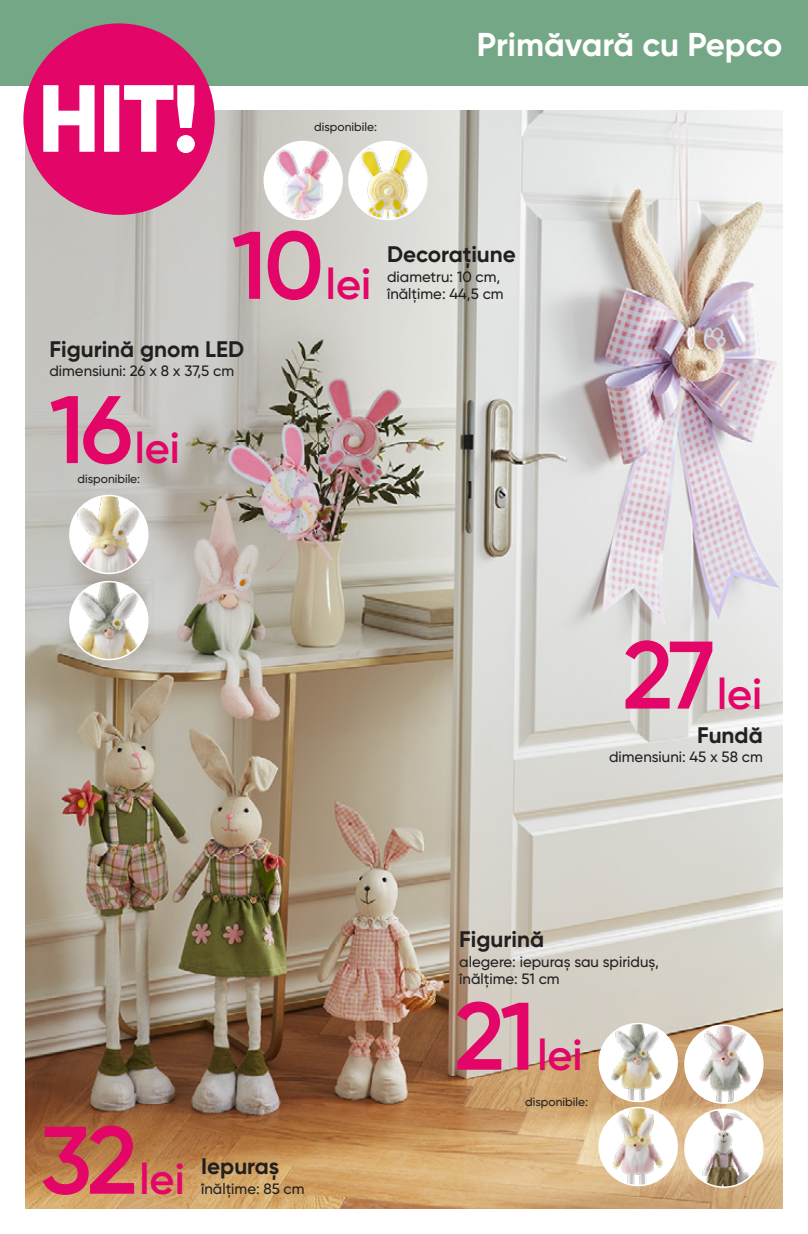
<style>
.page{position:relative;width:808px;height:1234px;background:#fff}
.page>*{position:absolute;margin:0;border:0;box-sizing:border-box;transform-origin:0 0}
.t1{font:600 43.2px "Gilroy";color:#e30567}
.t2{font:700 33px "Gilroy";color:#fff}
.t3{font:700 22.5px "Gilroy";color:#231f20}
.t4{font:500 15px/16.8px "Gilroy";color:#231f20}
.t5{font:500 12px "Gilroy";color:#231f20}
.s1{font-size:95.7px}
</style>
<div class="page">
<div style="left:0;top:0;width:808px;height:85px;background:#74a785"></div>
<img style="left:26px;top:111px;width:756px;height:1097px">
<img style="left:779px;top:355px;width:4px;height:291px">
<div style="left:23px;top:23px;width:192px;height:192px;background:#e30567;border-radius:50%"></div>
<svg style="left:43px;top:85px;width:152px;height:68px"></svg>
<img style="left:70px;top:495px;width:78px;height:78px;border-radius:39px">
<div style="left:69px;top:494px;width:80px;height:80px;border:2px solid #fff;border-radius:50%"></div>
<img style="left:264px;top:141px;width:78px;height:78px;border-radius:39px">
<div style="left:264px;top:141px;width:79px;height:79px;border:2px solid #fff;border-radius:50%"></div>
<img style="left:349px;top:141px;width:78px;height:78px;border-radius:39px">
<div style="left:348px;top:141px;width:79px;height:79px;border:2px solid #fff;border-radius:50%"></div>
<img style="left:685px;top:1108px;width:78px;height:78px;border-radius:39px">
<div style="left:684px;top:1108px;width:79px;height:79px;border:2px solid #fff;border-radius:50%"></div>
<img style="left:599px;top:1023px;width:78px;height:78px;border-radius:39px">
<div style="left:598px;top:1022px;width:80px;height:79px;border:2px solid #fff;border-radius:50%"></div>
<img style="left:685px;top:1024px;width:78px;height:78px;border-radius:39px">
<div style="left:684px;top:1024px;width:79px;height:79px;border:2px solid #fff;border-radius:50%"></div>
<img style="left:599px;top:1107px;width:78px;height:78px;border-radius:39px">
<div style="left:598px;top:1106px;width:80px;height:79px;border:2px solid #fff;border-radius:50%"></div>
<img style="left:70px;top:581px;width:78px;height:78px;border-radius:39px">
<div style="left:69px;top:580px;width:80px;height:80px;border:2px solid #fff;border-radius:50%"></div>
<p class="t5" style="left:314px;top:119px;width:64px">disponibile:</p>
<h2 class="t2" style="left:477px;top:24px;width:307px">Primăvară cu Pepco</h2>
<h1 class="t1" style="left:232px;top:257px;width:141px"><span class="s1">10</span>lei</h1>
<h3 class="t3" style="left:49px;top:334px;width:196px">Figurină gnom LED</h3>
<p class="t4" style="left:49px;top:362px;width:186px">dimensiuni: 26 x 8 x 37,5 cm</p>
<h1 class="t1" style="left:49px;top:421px;width:132px"><span class="s1">16</span>lei</h1>
<p class="t5" style="left:77px;top:471px;width:64px">disponibile:</p>
<h3 class="t3" style="left:387px;top:240px;width:130px">Decorațiune</h3>
<p class="t4" style="left:387px;top:268px;width:118px">diametru: 10 cm, înălțime: 44,5 cm</p>
<h1 class="t1" style="left:622px;top:666px;width:141px"><span class="s1">27</span>lei</h1>
<h3 class="t3" style="left:697px;top:720px;width:67px">Fundă</h3>
<p class="t4" style="left:609px;top:748px;width:155px">dimensiuni: 45 x 58 cm</p>
<h1 class="t1" style="left:40px;top:1151px;width:146px"><span class="s1">32</span>lei</h1>
<h3 class="t3" style="left:201px;top:1151px;width:80px">Iepuraș</h3>
<p class="t4" style="left:201px;top:1179px;width:105px">înălțime: 85 cm</p>
<h3 class="t3" style="left:459px;top:925px;width:86px">Figurină</h3>
<p class="t4" style="left:459px;top:952px;width:201px">alegere: iepuraș sau spiriduș, înălțime: 51 cm</p>
<h1 class="t1" style="left:454px;top:1027px;width:130px"><span class="s1">21</span>lei</h1>
<p class="t5" style="left:525px;top:1093px;width:64px">disponibile:</p>
</div>
